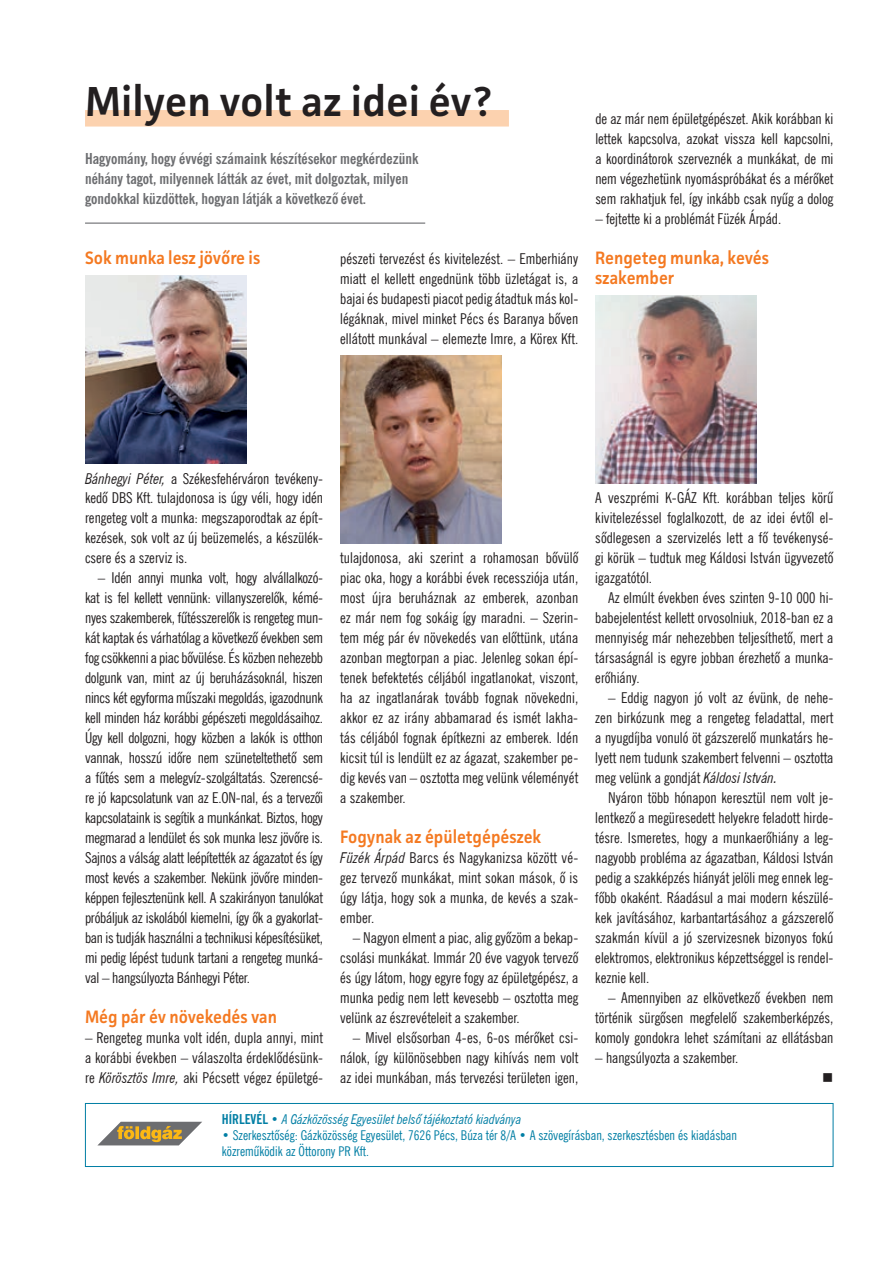
<style>
.page{position:relative;width:893px;height:1263px;background:#fff}
.page>*{position:absolute;margin:0;border:0;box-sizing:border-box;transform-origin:0 0}
.t1{font:600 42px "Facit";color:#231f20}
.t2{font:600 18px/20px "Facit";color:#f47921;scale:.92 1}
.t3{font:15px/20px "News Gothic Condensed";color:#231f20;text-align:justify}
.t4{font:700 condensed 15px/20px "News Gothic";color:#6c6d70}
.t5{font:15px "Wingdings";color:#231f20}
.t6{font:13.5px/16.2px "News Gothic Condensed";color:#007ea4}
.t7{font:italic condensed 13.5px "News Gothic";color:#007ea4}
.s1{font-family:"News Gothic";font-style:italic;font-stretch:condensed}
.s2{font-weight:700;font-style:normal}
.s3{font-family:"News Gothic Condensed";font-style:normal;font-stretch:normal}
</style>
<div class="page">
<div style="left:85px;top:1103px;width:748px;height:64px;border:1px solid #007ea4"></div>
<svg style="left:98px;top:1122px;width:104px;height:23px"></svg>
<div style="left:85px;top:110px;width:424px;height:17px;background:#fcd2af"></div>
<hr style="left:85px;top:223px;width:340px;height:1px;background:#6c6d70">
<img style="left:85px;top:275px;width:162px;height:188px">
<img style="left:340px;top:355px;width:162px;height:188px">
<img style="left:595px;top:295px;width:162px;height:188px">
<h1 class="t1" style="left:85px;top:75px;width:408px">Milyen volt az idei év?</h1>
<p class="t4" style="left:85px;top:148px;width:335px">Hagyomány, hogy évvégi számaink készítésekor megkérdezünk néhány tagot, milyennek látták az évet, mit dolgoztak, milyen gondokkal küzdöttek, hogyan látják a következô évet.</p>
<p class="t2" style="left:85px;top:247px;width:192px">Sok munka lesz jövőre is</p>
<p class="t3" style="left:340px;top:248px;width:240px">pészeti tervezést és kivitelezést. – Emberhiány miatt el kellett engednünk több üzletágat is, a bajai és budapesti piacot pedig átadtuk más kol&shy;légáknak, mivel minket Pécs és Baranya bôven ellátott munkával – elemezte Imre, a Körex Kft.</p>
<p class="t3" style="left:595px;top:108px;width:240px">de az már nem épületgépészet. Akik korábban ki lettek kapcsolva, azokat vissza kell kapcsolni, a koordinátorok szerveznék a munkákat, de mi nem végezhetünk nyomáspróbákat és a mérôket sem rakhatjuk fel, így inkább csak nyûg a dolog</p>
<p class="t3" style="left:595px;top:208px;width:187px">– fejtette ki a problémát Füzék Árpád.</p>
<p class="t2" style="left:595px;top:247px;width:190px">Rengeteg munka, kevés szakember</p>
<p class="t3" style="left:85px;top:468px;width:240px"><span class="s1">Bánhegyi Péter,</span> a Székesfehérváron tevékeny&shy;kedô DBS Kft. tulajdonosa is úgy véli, hogy idén rengeteg volt a munka: megszaporodtak az épít&shy;kezések, sok volt az új beüzemelés, a készülék&shy;csere és a szerviz is.</p>
<p class="t3" style="left:85px;top:568px;width:240px;text-indent:13px">– Idén annyi munka volt, hogy alvállalkozó&shy;kat is fel kellett vennünk: villanyszerelôk, kémé&shy;nyes szakemberek, fûtésszerelôk is rengeteg mun&shy;kát kaptak és várhatólag a következô években sem fog csökkenni a piac bôvülése. És közben nehezebb dolgunk van, mint az új beruházásoknál, hiszen nincs két egyforma mûszaki megoldás, igazodnunk kell minden ház korábbi gépészeti megoldásaihoz.<br>Úgy kell dolgozni, hogy közben a lakók is otthon vannak, hosszú idôre nem szüneteltethetô sem a fûtés sem a melegvíz-szolgáltatás. Szerencsé&shy;re jó kapcsolatunk van az E.ON-nal, és a tervezôi kapcsolataink is segítik a munkánkat. Biztos, hogy megmarad a lendület és sok munka lesz jövôre is.<br>Sajnos a válság alatt leépítették az ágazatot és így most kevés a szakember. Nekünk jövôre minden&shy;képpen fejlesztenünk kell. A szakirányon tanulókat próbáljuk az iskolából kiemelni, így ôk a gyakorlat&shy;ban is tudják használni a technikusi képesítésüket, mi pedig lépést tudunk tartani a rengeteg munká&shy;val – hangsúlyozta Bánhegyi Péter.</p>
<p class="t2" style="left:85px;top:1006px;width:210px">Még pár év növekedés van</p>
<p class="t3" style="left:85px;top:1028px;width:240px">– Rengeteg munka volt idén, dupla annyi, mint a korábbi években – válaszolta érdeklôdésünk&shy;re <span class="s1">Körösztös Imre,</span> aki Pécsett végez épületgé-</p>
<p class="t3" style="left:340px;top:548px;width:240px">tulajdonosa, aki szerint a rohamosan bôvülô piac oka, hogy a korábbi évek recessziója után, most újra beruháznak az emberek, azonban ez már nem fog sokáig így maradni. – Szerin&shy;tem még pár év növekedés van elôttünk, utána azonban megtorpan a piac. Jelenleg sokan épí&shy;tenek befektetés céljából ingatlanokat, viszont, ha az ingatlanárak tovább fognak növekedni, akkor ez az irány abbamarad és ismét lakha&shy;tás céljából fognak építkezni az emberek. Idén kicsit túl is lendült ez az ágazat, szakember pe&shy;dig kevés van – osztotta meg velünk véleményét a szakember.</p>
<p class="t2" style="left:340px;top:827px;width:220px">Fogynak az épületgépészek</p>
<p class="t3" style="left:340px;top:848px;width:240px"><span class="s1">Füzék Árpád</span> Barcs és Nagykanizsa között vé&shy;gez tervezô munkákat, mint sokan mások, ô is úgy látja, hogy sok a munka, de kevés a szak&shy;ember.</p>
<p class="t3" style="left:340px;top:928px;width:240px;text-indent:13px">– Nagyon elment a piac, alig gyôzöm a bekap&shy;csolási munkákat. Immár 20 éve vagyok tervezô és úgy látom, hogy egyre fogy az épületgépész, a munka pedig nem lett kevesebb – osztotta meg velünk az észrevételeit a szakember.</p>
<p class="t3" style="left:340px;top:1028px;width:240px;text-indent:13px">– Mivel elsôsorban 4-es, 6-os mérôket csi&shy;nálok, így különösebben nagy kihívás nem volt az idei munkában, más tervezési területen igen,</p>
<p class="t3" style="left:595px;top:488px;width:240px">A veszprémi K-GÁZ Kft. korábban teljes körû kivitelezéssel foglalkozott, de az idei évtôl el&shy;sôdlegesen a szervizelés lett a fô tevékenysé&shy;gi körük – tudtuk meg Káldosi István ügyvezetô igazgatótól.</p>
<p class="t3" style="left:595px;top:588px;width:240px;text-indent:13px">Az elmúlt években éves szinten 9-10 000 hi&shy;babejelentést kellett orvosolniuk, 2018-ban ez a mennyiség már nehezebben teljesíthetô, mert a társaságnál is egyre jobban érezhetô a munka&shy;erôhiány.</p>
<p class="t3" style="left:595px;top:688px;width:240px;text-indent:13px">– Eddig nagyon jó volt az évünk, de nehe&shy;zen birkózunk meg a rengeteg feladattal, mert a nyugdíjba vonuló öt gázszerelô munkatárs he&shy;lyett nem tudunk szakembert felvenni – osztotta meg velünk a gondját <span class="s1">Káldosi István.</span></p>
<p class="t3" style="left:595px;top:788px;width:240px;text-indent:13px">Nyáron több hónapon keresztül nem volt je&shy;lentkezô a megüresedett helyekre feladott hirde&shy;tésre. Ismeretes, hogy a munkaerôhiány a leg&shy;nagyobb probléma az ágazatban, Káldosi István pedig a szakképzés hiányát jelöli meg ennek leg&shy;fôbb okaként. Ráadásul a mai modern készülé&shy;kek javításához, karbantartásához a gázszerelô szakmán kívül a jó szervizesnek bizonyos fokú elektromos, elektronikus képzettséggel is rendel&shy;keznie kell.</p>
<p class="t3" style="left:595px;top:988px;width:240px;text-indent:13px">– Amennyiben az elkövetkezô években nem történik sürgôsen megfelelô szakemberképzés, komoly gondokra lehet számítani az ellátásban</p>
<p class="t3" style="left:595px;top:1047px;width:145px">– hangsúlyozta a szakember.</p>
<p class="t5" style="left:822px;top:1069px;width:13px">■</p>
<p class="t7" style="left:222px;top:1111px;width:301px"><span class="s2">HÍRLEVÉL</span> <span class="s3">•</span> A Gázközösség Egyesület belsõ tájékoztató kiadványa</p>
<p class="t6" style="left:222px;top:1127px;width:517px">• Szerkesztõség: Gázközösség Egyesület, 7626 Pécs, Búza tér 8/A • A szövegírásban, szerkesztésben és kiadásban közremûködik az Öttorony PR Kft.</p>
</div>
